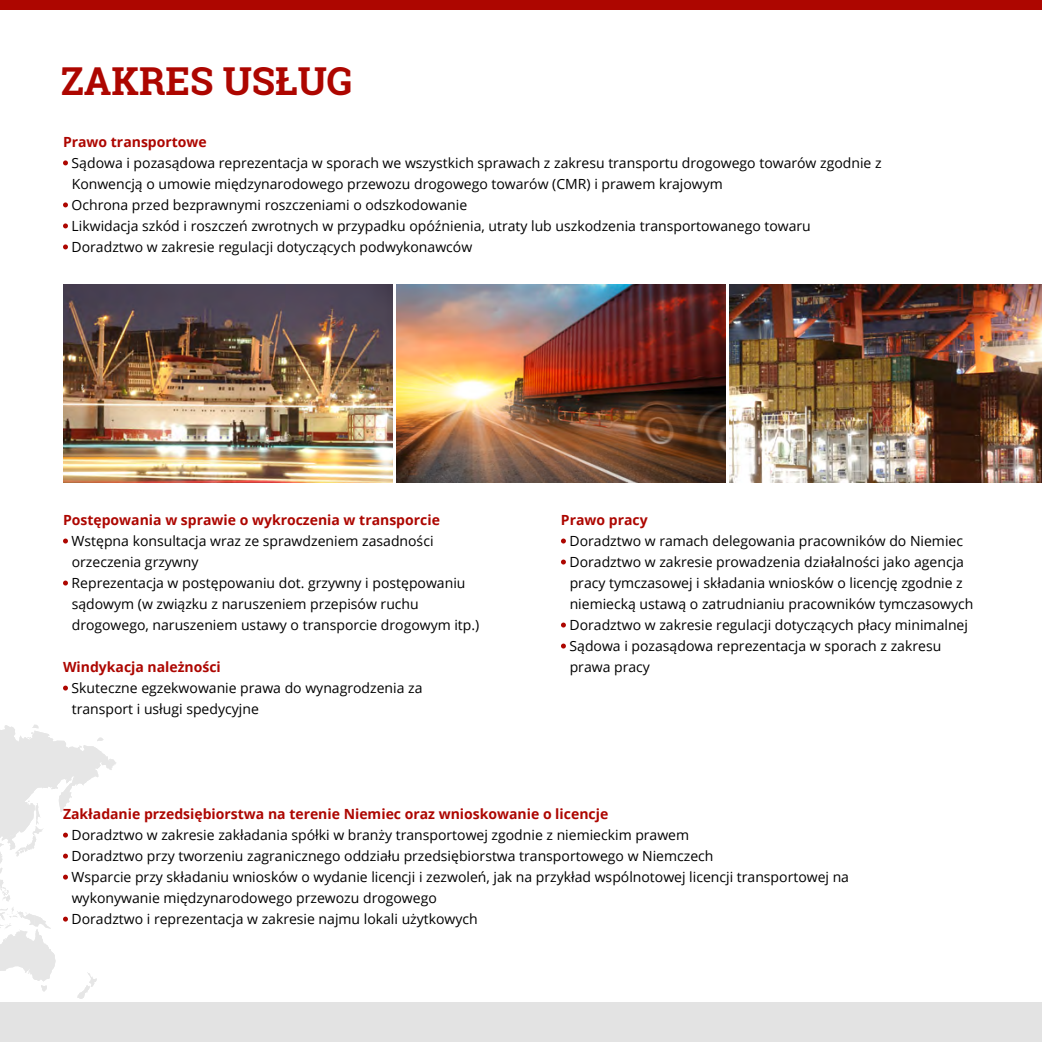
<style>
.page{position:relative;width:1042px;height:1042px;background:#fff}
.page>*{position:absolute;margin:0;border:0;box-sizing:border-box;transform-origin:0 0}
.t1{font:700 38.5px "Roboto Slab";color:#ad0600}
.t2{font:14px/21px "Open Sans";color:#000}
.t3{font:700 14px "Open Sans";color:#ad0600}
</style>
<div class="page">
<div style="left:0;top:1002px;width:1042px;height:40px;background:#e3e3e3"></div>
<img style="left:63px;top:284px;width:329px;height:199px">
<img style="left:396px;top:284px;width:330px;height:199px">
<img style="left:729px;top:284px;width:313px;height:199px">
<svg style="left:63px;top:160px;width:5px;height:5px"></svg>
<svg style="left:63px;top:202px;width:5px;height:5px"></svg>
<svg style="left:63px;top:223px;width:5px;height:5px"></svg>
<svg style="left:63px;top:244px;width:5px;height:5px"></svg>
<svg style="left:561px;top:538px;width:5px;height:5px"></svg>
<svg style="left:561px;top:559px;width:5px;height:5px"></svg>
<svg style="left:561px;top:622px;width:5px;height:5px"></svg>
<svg style="left:561px;top:643px;width:5px;height:5px"></svg>
<svg style="left:0;top:724px;width:116px;height:275px"></svg>
<svg style="left:63px;top:538px;width:5px;height:5px"></svg>
<svg style="left:63px;top:580px;width:5px;height:5px"></svg>
<svg style="left:63px;top:685px;width:5px;height:5px"></svg>
<div style="left:0;top:0;width:1042px;height:10px;background:#ad0600"></div>
<p class="t1" style="left:61px;top:55px;width:293px">ZAKRES USŁUG</p>
<p class="t3" style="left:63px;top:132px;width:145px">Prawo transportowe</p>
<p class="t2" style="left:72px;top:152px;width:811px">Sądowa i pozasądowa reprezentacja w sporach we wszystkich sprawach z zakresu transportu drogowego towarów zgodnie z<br>Konwencją o umowie międzynarodowego przewozu drogowego towarów (CMR) i prawem krajowym</p>
<p class="t2" style="left:72px;top:194px;width:397px">Ochrona przed bezprawnymi roszczeniami o odszkodowanie</p>
<p class="t2" style="left:72px;top:215px;width:741px">Likwidacja szkód i roszczeń zwrotnych w przypadku opóźnienia, utraty lub uszkodzenia transportowanego towaru</p>
<p class="t2" style="left:72px;top:236px;width:402px">Doradztwo w zakresie regulacji dotyczących podwykonawców</p>
<p class="t3" style="left:63px;top:510px;width:378px">Postępowania w sprawie o wykroczenia w transporcie</p>
<p class="t2" style="left:72px;top:530px;width:363px">Wstępna konsultacja wraz ze sprawdzeniem zasadności orzeczenia grzywny</p>
<p class="t2" style="left:72px;top:572px;width:409px">Reprezentacja w postępowaniu dot. grzywny i postępowaniu sądowym (w związku z naruszeniem przepisów ruchu drogowego, naruszeniem ustawy o transporcie drogowym itp.)</p>
<p class="t3" style="left:63px;top:657px;width:159px">Windykacja należności</p>
<p class="t2" style="left:72px;top:677px;width:352px">Skuteczne egzekwowanie prawa do wynagrodzenia za transport i usługi spedycyjne</p>
<p class="t3" style="left:561px;top:510px;width:88px">Prawo pracy</p>
<p class="t2" style="left:569px;top:530px;width:395px">Doradztwo w ramach delegowania pracowników do Niemiec</p>
<p class="t2" style="left:569px;top:551px;width:405px">Doradztwo w zakresie prowadzenia działalności jako agencja pracy tymczasowej i składania wniosków o licencję zgodnie z niemiecką ustawą o zatrudnianiu pracowników tymczasowych</p>
<p class="t2" style="left:569px;top:614px;width:400px">Doradztwo w zakresie regulacji dotyczących płacy minimalnej</p>
<p class="t2" style="left:569px;top:635px;width:373px">Sądowa i pozasądowa reprezentacja w sporach z zakresu prawa pracy</p>
<p class="t3" style="left:63px;top:804px;width:547px">Zakładanie przedsiębiorstwa na terenie Niemiec oraz wnioskowanie o licencje</p>
<p class="t2" style="left:72px;top:824px;width:619px">Doradztwo w zakresie zakładania spółki w branży transportowej zgodnie z niemieckim prawem</p>
<p class="t2" style="left:72px;top:845px;width:643px">Doradztwo przy tworzeniu zagranicznego oddziału przedsiębiorstwa transportowego w Niemczech</p>
<p class="t2" style="left:72px;top:866px;width:779px">Wsparcie przy składaniu wniosków o wydanie licencji i zezwoleń, jak na przykład wspólnotowej licencji transportowej na wykonywanie międzynarodowego przewozu drogowego</p>
<p class="t2" style="left:72px;top:908px;width:408px">Doradztwo i reprezentacja w zakresie najmu lokali użytkowych</p>
</div>
